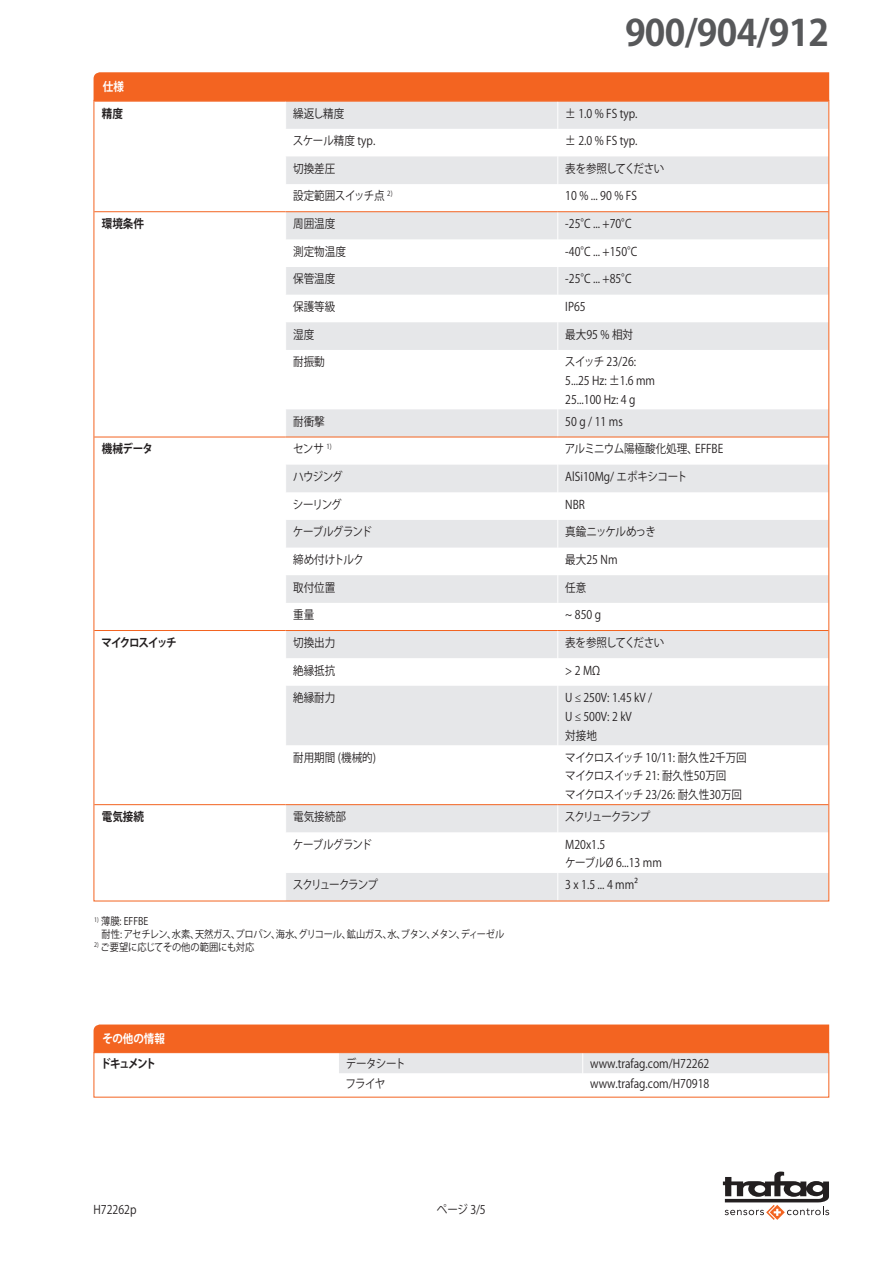
<style>
.page{position:relative;width:893px;height:1263px;background:#fff}
.page>*{position:absolute;margin:0;border:0;box-sizing:border-box;transform-origin:0 0}
.t1{font:700 36px "Koz Go Pro";letter-spacing:-.02em;color:#57585a}
.t2{font:12px/18.8px "Koz Go Pro";color:#231f20;scale:.88 1}
.t3{font:700 12px "Koz Go Pro";letter-spacing:-.08em;color:#231f20;scale:.88 1}
.t4{font:12px "Koz Go Pro";letter-spacing:-.05em;color:#231f20;scale:.88 1}
.t5{font:12px "Koz Go Pro";letter-spacing:-.095em;color:#231f20;scale:.88 1}
.t6{font:12px "Koz Go Pro";letter-spacing:-.07em;color:#231f20;scale:.88 1}
.t7{font:12px "Koz Go Pro";letter-spacing:-.025em;color:#231f20;scale:.88 1}
.t8{font:12px "Koz Go Pro";letter-spacing:-.06em;color:#231f20;scale:.88 1}
.t9{font:700 12px "Koz Go Pro";letter-spacing:-.01em;color:#fff;scale:.88 1}
.t10{font:700 12px "Koz Go Pro";letter-spacing:-.14em;color:#231f20;scale:.88 1}
.t11{font:12px "Koz Go Pro";letter-spacing:-.035em;color:#231f20;scale:.88 1}
.t12{font:10.5px/12.8px "Koz Go Pro";letter-spacing:-.02em;color:#231f20;scale:.88 1}
.t13{font:10.5px "Koz Go Pro";color:#231f20;scale:.88 1}
</style>
<div class="page">
<svg style="left:723px;top:1171px;width:106px;height:49px"></svg>
<svg style="left:286px;top:409px;width:541px;height:490px;fill:#e9e7e9"></svg>
<svg style="left:94px;top:72px;width:735px;height:278px"></svg>
<svg style="left:557px;top:409px;width:1px;height:277px"></svg>
<hr style="left:557px;top:686px;width:1px;height:59px;background:#fff">
<hr style="left:557px;top:745px;width:1px;height:59px;background:#fff">
<svg style="left:557px;top:805px;width:1px;height:27px"></svg>
<hr style="left:557px;top:832px;width:1px;height:41px;background:#fff">
<svg style="left:557px;top:873px;width:1px;height:26px"></svg>
<hr style="left:94px;top:211px;width:192px;height:1px;background:#f36421">
<hr style="left:286px;top:211px;width:272px;height:1px;background:#f36421">
<hr style="left:558px;top:211px;width:270px;height:1px;background:#f36421">
<hr style="left:94px;top:437px;width:192px;height:1px;background:#f36421">
<hr style="left:286px;top:437px;width:272px;height:1px;background:#f36421">
<hr style="left:558px;top:437px;width:270px;height:1px;background:#f36421">
<hr style="left:94px;top:630px;width:192px;height:1px;background:#f36421">
<hr style="left:286px;top:630px;width:272px;height:1px;background:#f36421">
<hr style="left:558px;top:630px;width:270px;height:1px;background:#f36421">
<hr style="left:94px;top:804px;width:192px;height:1px;background:#f36421">
<hr style="left:286px;top:804px;width:272px;height:1px;background:#f36421">
<hr style="left:558px;top:804px;width:270px;height:1px;background:#f36421">
<svg style="left:94px;top:1024px;width:735px;height:49px;background:#f19d77"></svg>
<div style="left:94px;top:1052px;width:735px;height:45px;border:1px solid #f36421"></div>
<h1 class="t1" style="left:625px;top:10px;width:206px">900/904/912</h1>
<p class="t9" style="left:103px;top:79px;width:26px">仕様</p>
<p class="t3" style="left:102px;top:105px;width:26px">精度</p>
<p class="t2" style="left:293px;top:104px;width:60px">繰返し精度</p>
<p class="t2" style="left:565px;top:104px;width:84px">± 1.0 % FS typ.</p>
<p class="t2" style="left:293px;top:132px;width:95px">スケール精度 typ.</p>
<p class="t2" style="left:565px;top:132px;width:84px">± 2.0 % FS typ.</p>
<p class="t2" style="left:293px;top:159px;width:50px">切換差圧</p>
<p class="t4" style="left:565px;top:161px;width:114px">表を参照してください</p>
<p class="t7" style="left:293px;top:188px;width:114px">設定範囲スイッチ点 <sup>2)</sup></p>
<p class="t2" style="left:565px;top:187px;width:83px">10 % ... 90 % FS</p>
<p class="t3" style="left:102px;top:216px;width:49px">環境条件</p>
<p class="t2" style="left:293px;top:215px;width:50px">周囲温度</p>
<p class="t2" style="left:565px;top:215px;width:77px">-25°C ... +70°C</p>
<p class="t2" style="left:293px;top:242px;width:61px">測定物温度</p>
<p class="t2" style="left:565px;top:242px;width:83px">-40°C ... +150°C</p>
<p class="t2" style="left:293px;top:270px;width:50px">保管温度</p>
<p class="t2" style="left:565px;top:270px;width:77px">-25°C ... +85°C</p>
<p class="t2" style="left:293px;top:298px;width:50px">保護等級</p>
<p class="t2" style="left:565px;top:298px;width:25px">IP65</p>
<p class="t2" style="left:293px;top:325px;width:26px">湿度</p>
<p class="t2" style="left:565px;top:325px;width:79px">最大95 % 相対</p>
<p class="t2" style="left:293px;top:353px;width:37px">耐振動</p>
<p class="t2" style="left:565px;top:353px;width:104px">スイッチ 23/26:<br>5...25 Hz: ±1.6 mm<br>25...100 Hz: 4 g</p>
<p class="t2" style="left:293px;top:412px;width:37px">耐衝撃</p>
<p class="t2" style="left:565px;top:412px;width:67px">50 g / 11 ms</p>
<p class="t3" style="left:102px;top:441px;width:60px">機械データ</p>
<p class="t2" style="left:293px;top:440px;width:45px">センサ <sup>1)</sup></p>
<p class="t2" style="left:565px;top:440px;width:182px">アルミニウム陽極酸化処理、EFFBE</p>
<p class="t2" style="left:293px;top:468px;width:58px">ハウジング</p>
<p class="t2" style="left:565px;top:468px;width:140px">AlSi10Mg/ エポキシコート</p>
<p class="t2" style="left:293px;top:495px;width:57px">シーリング</p>
<p class="t2" style="left:565px;top:495px;width:24px">NBR</p>
<p class="t6" style="left:293px;top:524px;width:92px">ケーブルグランド</p>
<p class="t8" style="left:565px;top:524px;width:104px">真鍮ニッケルめっき</p>
<p class="t11" style="left:293px;top:552px;width:82px">締め付けトルク</p>
<p class="t2" style="left:565px;top:550px;width:61px">最大25 Nm</p>
<p class="t2" style="left:293px;top:578px;width:50px">取付位置</p>
<p class="t2" style="left:565px;top:578px;width:25px">任意</p>
<p class="t2" style="left:293px;top:606px;width:25px">重量</p>
<p class="t2" style="left:565px;top:606px;width:42px">~ 850 g</p>
<p class="t10" style="left:102px;top:635px;width:87px">マイクロスイッチ</p>
<p class="t2" style="left:293px;top:633px;width:50px">切換出力</p>
<p class="t4" style="left:565px;top:635px;width:114px">表を参照してください</p>
<p class="t2" style="left:293px;top:661px;width:50px">絶縁抵抗</p>
<p class="t2" style="left:565px;top:661px;width:41px">&gt; 2 MΩ</p>
<p class="t2" style="left:293px;top:689px;width:50px">絶縁耐力</p>
<p class="t2" style="left:565px;top:689px;width:100px">U ≤ 250V: 1.45 kV /<br>U ≤ 500V: 2 kV<br>対接地</p>
<p class="t2" style="left:293px;top:748px;width:96px">耐用期間 (機械的)</p>
<p class="t2" style="left:565px;top:748px;width:208px">マイクロスイッチ 10/11: 耐久性2千万回マイクロスイッチ 21: 耐久性50万回<br>マイクロスイッチ 23/26: 耐久性30万回</p>
<p class="t3" style="left:102px;top:809px;width:49px">電気接続</p>
<p class="t2" style="left:293px;top:808px;width:61px">電気接続部</p>
<p class="t5" style="left:565px;top:809px;width:98px">スクリュークランプ</p>
<p class="t6" style="left:293px;top:836px;width:92px">ケーブルグランド</p>
<p class="t2" style="left:565px;top:835px;width:112px">M20x1.5<br>ケーブルØ 6...13 mm</p>
<p class="t5" style="left:293px;top:877px;width:98px">スクリュークランプ</p>
<p class="t2" style="left:565px;top:876px;width:84px">3 x 1.5 ... 4 mm²</p>
<p class="t12" style="left:102px;top:915px;width:459px;text-indent:-7px"><sup>1)</sup> 薄膜: EFFBE<br>耐性: アセチレン、水素、天然ガス、プロパン、海水、グリコール、鉱山ガス、水、ブタン、メタン、ディーゼル</p>
<p class="t13" style="left:94px;top:940px;width:183px"><sup>2)</sup> ご要望に応じてその他の範囲にも対応</p>
<p class="t9" style="left:102px;top:1031px;width:73px">その他の情報</p>
<p class="t3" style="left:100px;top:1055px;width:65px">ドキュメント</p>
<p class="t2" style="left:346px;top:1054px;width:70px">データシート</p>
<p class="t2" style="left:590px;top:1054px;width:137px">www.trafag.com/H72262</p>
<p class="t2" style="left:345px;top:1074px;width:47px">フライヤ</p>
<p class="t2" style="left:590px;top:1074px;width:137px">www.trafag.com/H70918</p>
<p class="t2" style="left:94px;top:1200px;width:50px">H72262p</p>
<p class="t2" style="left:437px;top:1201px;width:57px">ページ 3/5</p>
</div>
